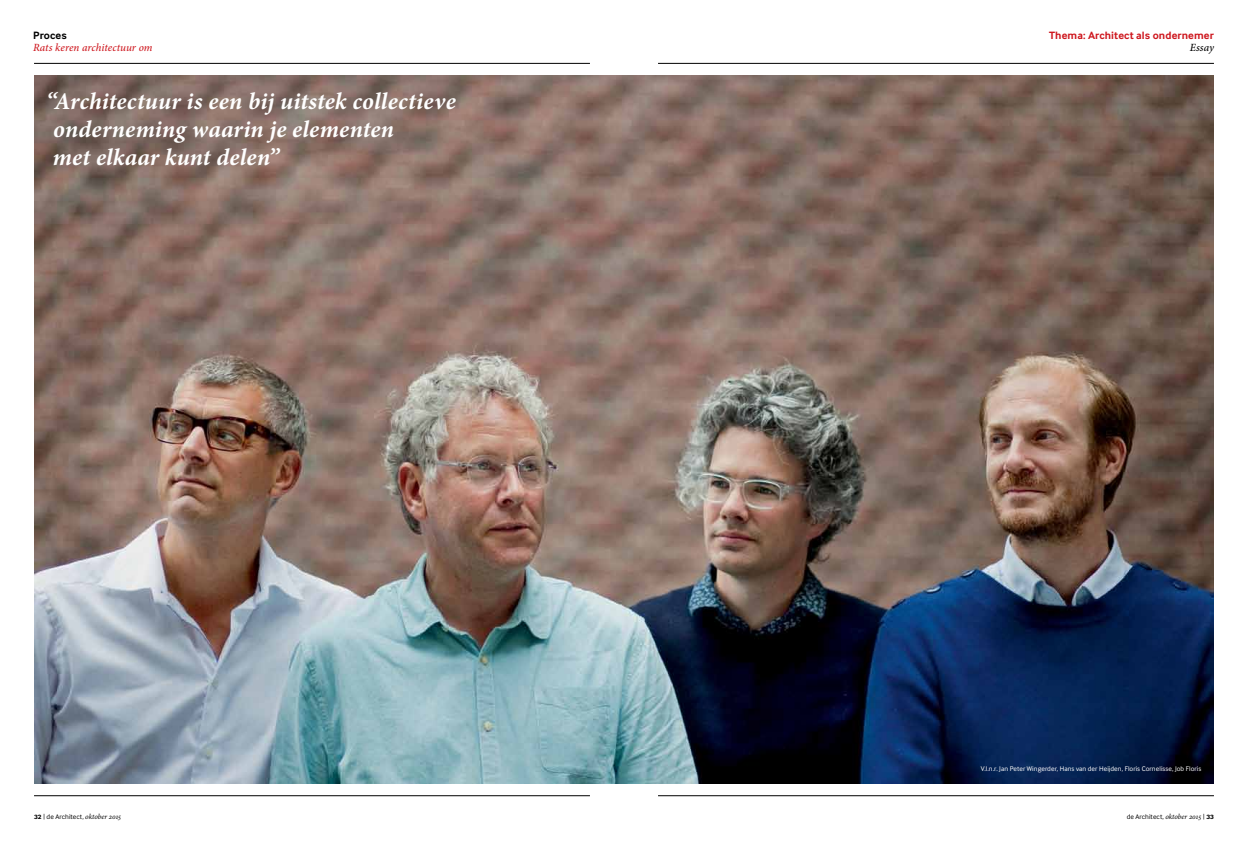
<style>
.page{position:relative;width:1248px;height:842px;background:#fff}
.page>*{position:absolute;margin:0;border:0;box-sizing:border-box;transform-origin:0 0}
.t1{font:italic 700 24px/28px "Minion Pro";letter-spacing:.005em;color:#fff}
.t2{font:700 11px "Inter Face Typo";letter-spacing:.01em;color:#ce171e}
.t3{font:italic 500 11px "Minion Pro";color:#ce171e}
.t4{font:700 11px "Inter Face Typo";letter-spacing:.01em;color:#000}
.t5{font:italic 500 11px "Minion Pro";letter-spacing:.005em;color:#000}
.t6{font:7px "Inter Face Typo";letter-spacing:.01em;color:#fff}
.t7{font:7px "Inter Face Typo";letter-spacing:.01em;color:#000}
.s1{font-weight:700;font-size:8.2px}
.s2{font-family:"Minion Pro";font-style:italic;font-size:7.5px}
</style>
<div class="page">
<img style="left:34px;top:75px;width:1179px;height:708px">
<hr style="left:34px;top:63px;width:556px;height:1px;background:#000">
<hr style="left:34px;top:795px;width:556px;height:1px;background:#000">
<hr style="left:658px;top:63px;width:555px;height:1px;background:#000">
<hr style="left:658px;top:795px;width:555px;height:1px;background:#000">
<p class="t4" style="left:33px;top:29px;width:35px">Proces</p>
<p class="t3" style="left:33px;top:40px;width:121px">Rats keren architectuur om</p>
<p class="t1" style="left:46px;top:87px;width:411px">“Architectuur is een bij uitstek collectieve onderneming waarin je elementen<br>met elkaar kunt delen”</p>
<p class="t2" style="left:1048px;top:29px;width:166px">Thema: Architect als ondernemer</p>
<p class="t5" style="left:1189px;top:40px;width:26px">Essay</p>
<p class="t6" style="left:980px;top:765px;width:222px">V.l.n.r. Jan Peter Wingerder, Hans van der Heijden, Floris Cornelisse, Job Floris</p>
<p class="t7" style="left:34px;top:813px;width:89px"><span class="s1">32</span> | de Architect, <span class="s2">oktober 2015</span></p>
<p class="t7" style="left:1126px;top:813px;width:89px">de Architect, <span class="s2">oktober 2015</span> | <span class="s1">33</span></p>
</div>
